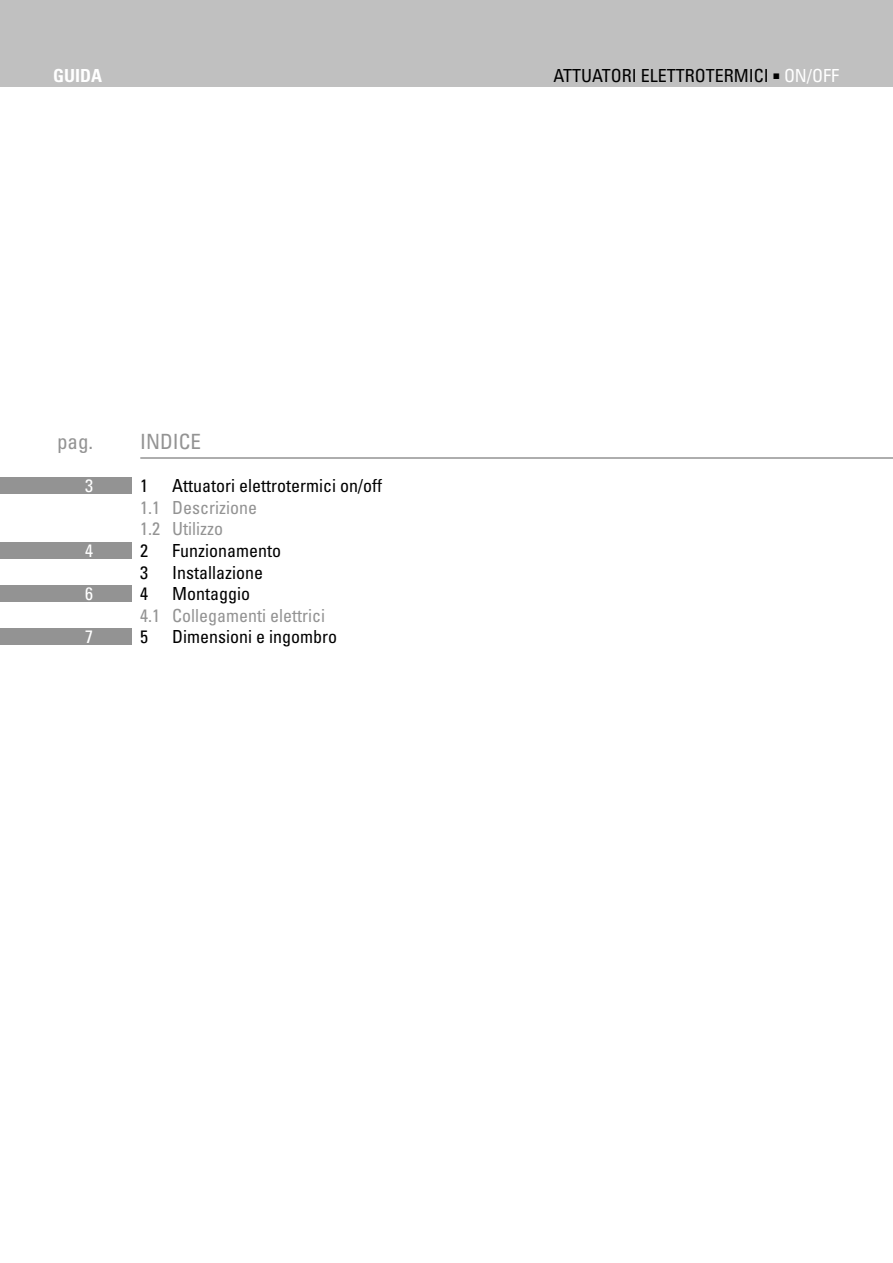
<style>
.page{position:relative;width:893px;height:1263px;background:#fff}
.page>*{position:absolute;margin:0;border:0;box-sizing:border-box;transform-origin:0 0}
.t1{font:condensed 21px "Univers LT Std";color:#939393}
.t2{font:condensed 18px "Univers LT Std";color:#000}
.t3{font:condensed 18px/21.6px "Univers LT Std";color:#939393}
.t4{font:700 condensed 18px "Univers LT Std";color:#fff}
.t5{font:condensed 18px "Univers LT Std";color:#fff}
.s1{color:#fff}
</style>
<div class="page">
<div style="left:0;top:0;width:893px;height:86px;background:#c0c0c0"></div>
<div style="left:0;top:543px;width:131px;height:16px;background:#939393"></div>
<div style="left:0;top:586px;width:131px;height:16px;background:#939393"></div>
<div style="left:0;top:629px;width:131px;height:16px;background:#939393"></div>
<div style="left:0;top:478px;width:131px;height:16px;background:#939393"></div>
<hr style="left:140px;top:457px;width:753px;height:2px;background:#939393">
<p class="t4" style="left:53px;top:65px;width:50px">GUIDA</p>
<p class="t2" style="left:553px;top:64px;width:287px">ATTUATORI ELETTROTERMICI <sup>■</sup> <span class="s1">ON/OFF</span></p>
<p class="t1" style="left:57px;top:428px;width:38px">pag.</p>
<p class="t5" style="left:85px;top:474px;width:9px">3</p>
<p class="t5" style="left:85px;top:539px;width:9px">4</p>
<p class="t5" style="left:85px;top:582px;width:9px">6</p>
<p class="t5" style="left:85px;top:626px;width:9px">7</p>
<p class="t1" style="left:140px;top:428px;width:62px">INDICE</p>
<p class="t2" style="left:140px;top:474px;width:9px">1</p>
<p class="t2" style="left:172px;top:474px;width:211px">Attuatori elettrotermici on/off</p>
<p class="t3" style="left:140px;top:496px;width:118px">1.1 Descrizione<br>1.2 Utilizzo</p>
<p class="t2" style="left:140px;top:539px;width:9px">2</p>
<p class="t2" style="left:172px;top:539px;width:110px">Funzionamento</p>
<p class="t2" style="left:140px;top:561px;width:9px">3</p>
<p class="t2" style="left:172px;top:561px;width:92px">Installazione</p>
<p class="t2" style="left:140px;top:582px;width:9px">4</p>
<p class="t2" style="left:172px;top:582px;width:79px">Montaggio</p>
<p class="t3" style="left:140px;top:604px;width:186px">4.1 Collegamenti elettrici</p>
<p class="t2" style="left:140px;top:626px;width:9px">5</p>
<p class="t2" style="left:172px;top:626px;width:166px">Dimensioni e ingombro</p>
</div>
